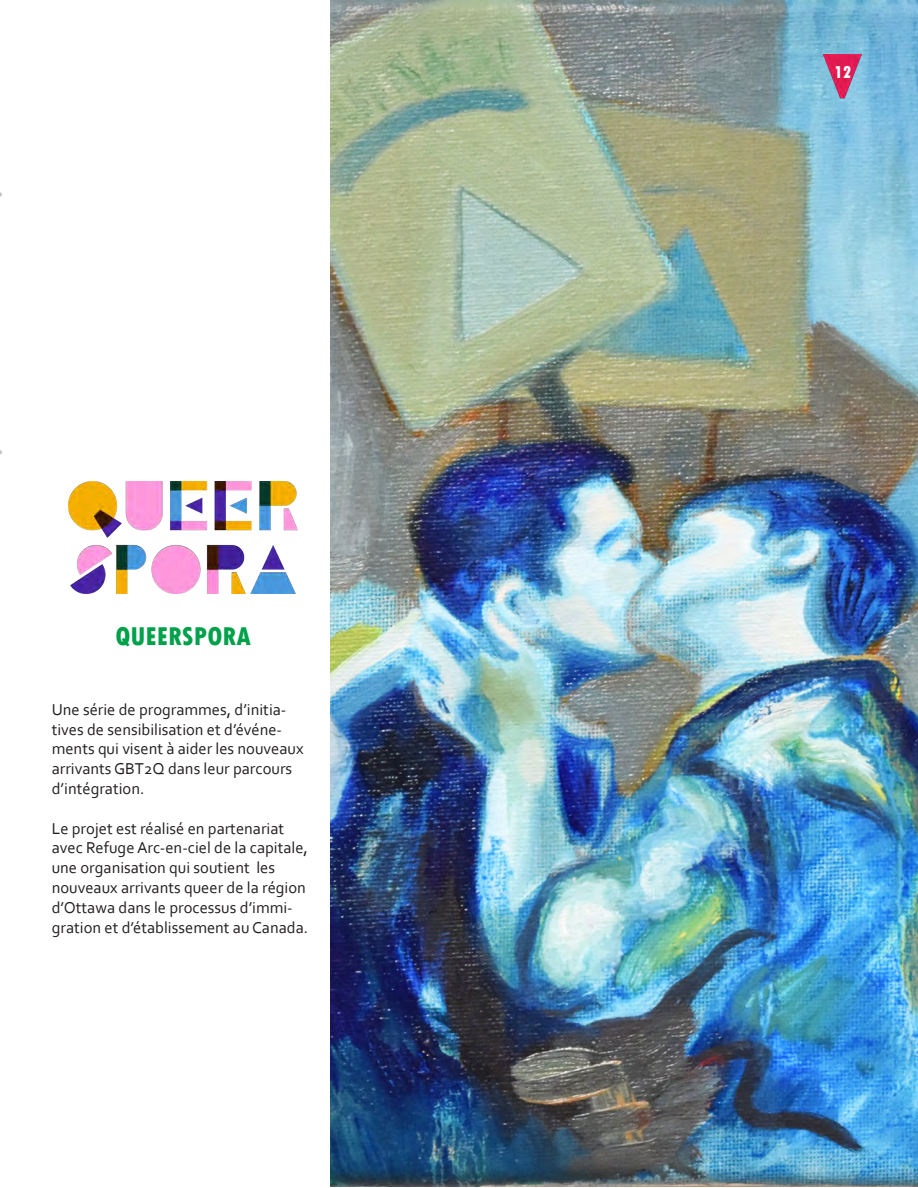
<style>
.page{position:relative;width:918px;height:1188px;background:#fff}
.page>*{position:absolute;margin:0;border:0;box-sizing:border-box;transform-origin:0 0}
.t1{font:800 condensed 27px "Tw Cen";color:#00a14a}
.t2{font:800 condensed 18px "Tw Cen";color:#fff}
.t3{font:16.5px/19.8px "Corbel";color:#231f20}
</style>
<div class="page">
<img style="left:330px;top:0;width:588px;height:1187px">
<img style="left:68px;top:481px;width:230px;height:113px">
<img style="left:822px;top:54px;width:42px;height:44px">
<p class="t1" style="left:115px;top:620px;width:137px">QUEERSPORA</p>
<p class="t3" style="left:52px;top:699px;width:253px">Une série de programmes, d’initia&shy;tives de sensibilisation et d’événe&shy;ments qui visent à aider les nouveaux arrivants GBT2Q dans leur parcours d’intégration.</p>
<p class="t3" style="left:52px;top:818px;width:258px">Le projet est réalisé en partenariat avec Refuge Arc-en-ciel de la capitale, une organisation qui soutient les nouveaux arrivants queer de la région d’Ottawa dans le processus d’immi&shy;gration et d’établissement au Canada.</p>
<p class="t2" style="left:834px;top:61px;width:19px">12</p>
</div>
